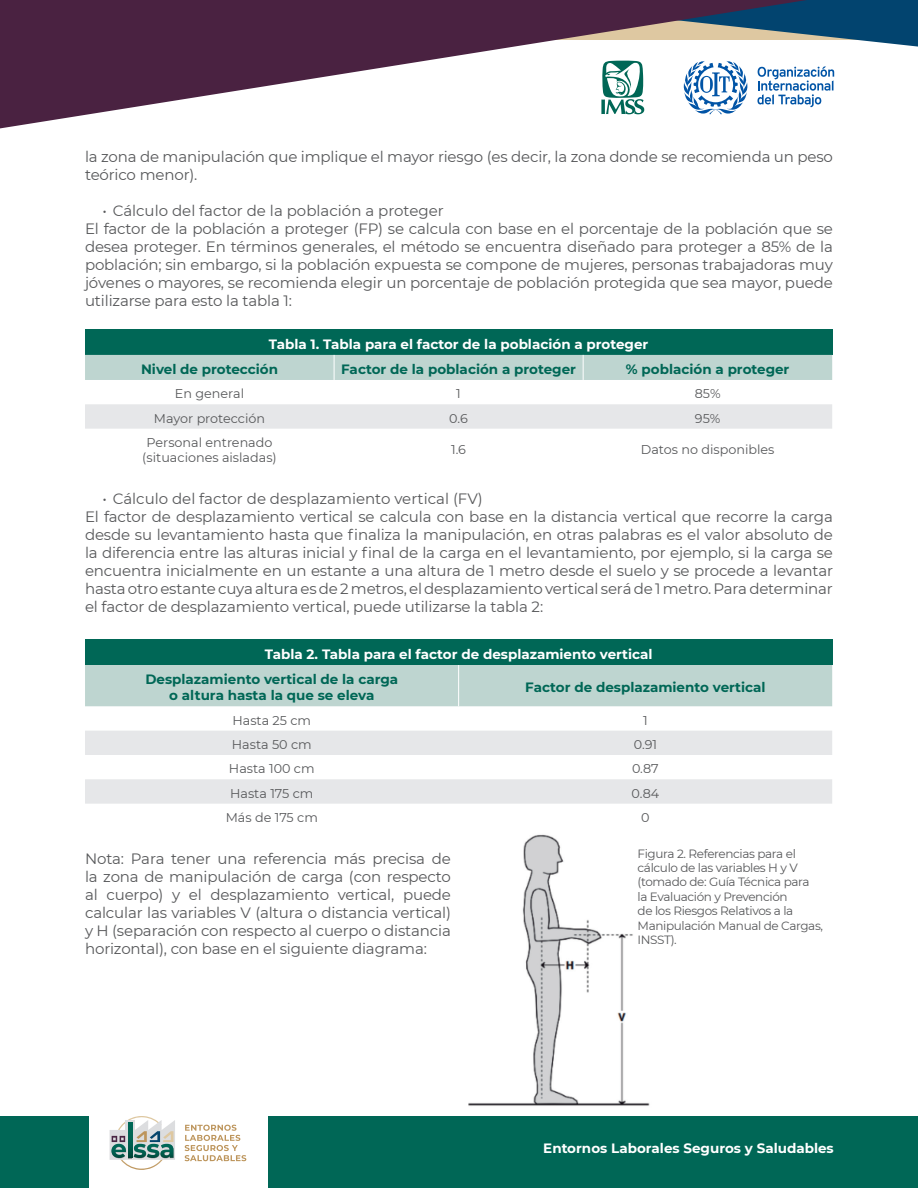
<style>
.page{position:relative;width:918px;height:1188px;background:#fff}
.page>*{position:absolute;margin:0;border:0;box-sizing:border-box;transform-origin:0 0}
.t1{font:15px/18px "Montserrat";letter-spacing:-.01em;color:#57585a}
.t2{font:700 13.5px/16.2px "Montserrat";color:#006756;text-align:center}
.t3{font:700 13.5px "Montserrat";color:#fff}
.t4{font:12.75px/15px "Montserrat";color:#57585a;text-align:center}
.t5{font:12px/14.4px "Montserrat";letter-spacing:-.03em;color:#57585a}
</style>
<div class="page">
<div style="left:268px;top:1116px;width:650px;height:72px;background:#006756"></div>
<div style="left:0;top:1116px;width:88px;height:72px;background:#006756"></div>
<svg style="left:0;top:0;width:918px;height:129px"></svg>
<svg style="left:185px;top:1125px;width:61px;height:36px"></svg>
<svg style="left:110px;top:1116px;width:65px;height:54px"></svg>
<div style="left:85px;top:330px;width:747px;height:25px;background:#006756"></div>
<div style="left:85px;top:404px;width:747px;height:25px;background:#e6e7e9"></div>
<div style="left:85px;top:355px;width:747px;height:25px;background:#bed5d0"></div>
<div style="left:85px;top:640px;width:747px;height:25px;background:#006756"></div>
<div style="left:85px;top:665px;width:747px;height:41px;background:#bed5d0"></div>
<svg style="left:85px;top:731px;width:747px;height:73px;fill:#e6e7e9"></svg>
<hr style="left:458px;top:665px;width:1px;height:41px;background:#fff">
<img style="left:468px;top:834px;width:182px;height:272px">
<div style="left:638px;top:846px;width:195px;height:98px;background:#fff"></div>
<p class="t1" style="left:85px;top:147px;width:749px">la zona de manipulación que implique el mayor riesgo (es decir, la zona donde se recomienda un peso teórico menor).</p>
<p class="t1" style="left:85px;top:201px;width:749px;text-indent:17px">• Cálculo del factor de la población a proteger<br>El factor de la población a proteger (FP) se calcula con base en el porcentaje de la población que se desea proteger. En términos generales, el método se encuentra diseñado para proteger a 85% de la población; sin embargo, si la población expuesta se compone de mujeres, personas trabajadoras muy jóvenes o mayores, se recomienda elegir un porcentaje de población protegida que sea mayor, puede utilizarse para esto la tabla 1:</p>
<p class="t3" style="left:269px;top:334px;width:381px">Tabla 1. Tabla para el factor de la población a proteger</p>
<p class="t2" style="left:141px;top:360px;width:139px">Nivel de protección</p>
<p class="t2" style="left:341px;top:360px;width:236px">Factor de la población a proteger</p>
<p class="t2" style="left:626px;top:360px;width:165px">% población a proteger</p>
<p class="t4" style="left:175px;top:386px;width:71px">En general</p>
<p class="t4" style="left:456px;top:386px;width:6px">1</p>
<p class="t4" style="left:695px;top:386px;width:27px">85%</p>
<p class="t4" style="left:154px;top:410px;width:113px">Mayor protección</p>
<p class="t4" style="left:449px;top:410px;width:20px">0.6</p>
<p class="t4" style="left:695px;top:410px;width:27px">95%</p>
<p class="t4" style="left:142px;top:435px;width:136px">Personal entrenado (situaciones aisladas)</p>
<p class="t4" style="left:451px;top:442px;width:16px">1.6</p>
<p class="t4" style="left:641px;top:442px;width:135px">Datos no disponibles</p>
<p class="t1" style="left:85px;top:489px;width:750px;text-indent:17px">• Cálculo del factor de desplazamiento vertical (FV)<br>El factor de desplazamiento vertical se calcula con base en la distancia vertical que recorre la carga desde su levantamiento hasta que finaliza la manipulación, en otras palabras es el valor absoluto de la diferencia entre las alturas inicial y final de la carga en el levantamiento, por ejemplo, si la carga se encuentra inicialmente en un estante a una altura de 1 metro desde el suelo y se procede a levantar hasta otro estante cuya altura es de 2 metros, el desplazamiento vertical será de 1 metro. Para determinar el factor de desplazamiento vertical, puede utilizarse la tabla 2:</p>
<p class="t3" style="left:265px;top:644px;width:389px">Tabla 2. Tabla para el factor de desplazamiento vertical</p>
<p class="t2" style="left:145px;top:671px;width:254px">Desplazamiento vertical de la carga o altura hasta la que se eleva</p>
<p class="t2" style="left:525px;top:679px;width:242px">Factor de desplazamiento vertical</p>
<p class="t4" style="left:232px;top:712px;width:80px">Hasta 25 cm</p>
<p class="t4" style="left:643px;top:712px;width:6px">1</p>
<p class="t4" style="left:232px;top:736px;width:81px">Hasta 50 cm</p>
<p class="t4" style="left:634px;top:736px;width:25px">0.91</p>
<p class="t4" style="left:229px;top:761px;width:87px">Hasta 100 cm</p>
<p class="t4" style="left:632px;top:761px;width:28px">0.87</p>
<p class="t4" style="left:230px;top:785px;width:85px">Hasta 175 cm</p>
<p class="t4" style="left:632px;top:785px;width:29px">0.84</p>
<p class="t4" style="left:226px;top:810px;width:94px">Más de 175 cm</p>
<p class="t4" style="left:641px;top:810px;width:10px">0</p>
<p class="t1" style="left:85px;top:849px;width:367px;text-align:justify">Nota: Para tener una referencia más precisa de la zona de manipulación de carga (con respecto al cuerpo) y el desplazamiento vertical, puede calcular las variables V (altura o distancia vertical) y H (separación con respecto al cuerpo o distancia horizontal), con base en el siguiente diagrama:</p>
<p class="t5" style="left:638px;top:846px;width:187px">Figura 2. Referencias para el cálculo de las variables H y V (tomado de: Guía Técnica para<br>la Evaluación y Prevención<br>de los Riesgos Relativos a la<br>Manipulación Manual de Cargas,<br>INSST).</p>
<p class="t3" style="left:543px;top:1138px;width:292px">Entornos Laborales Seguros y Saludables</p>
</div>
